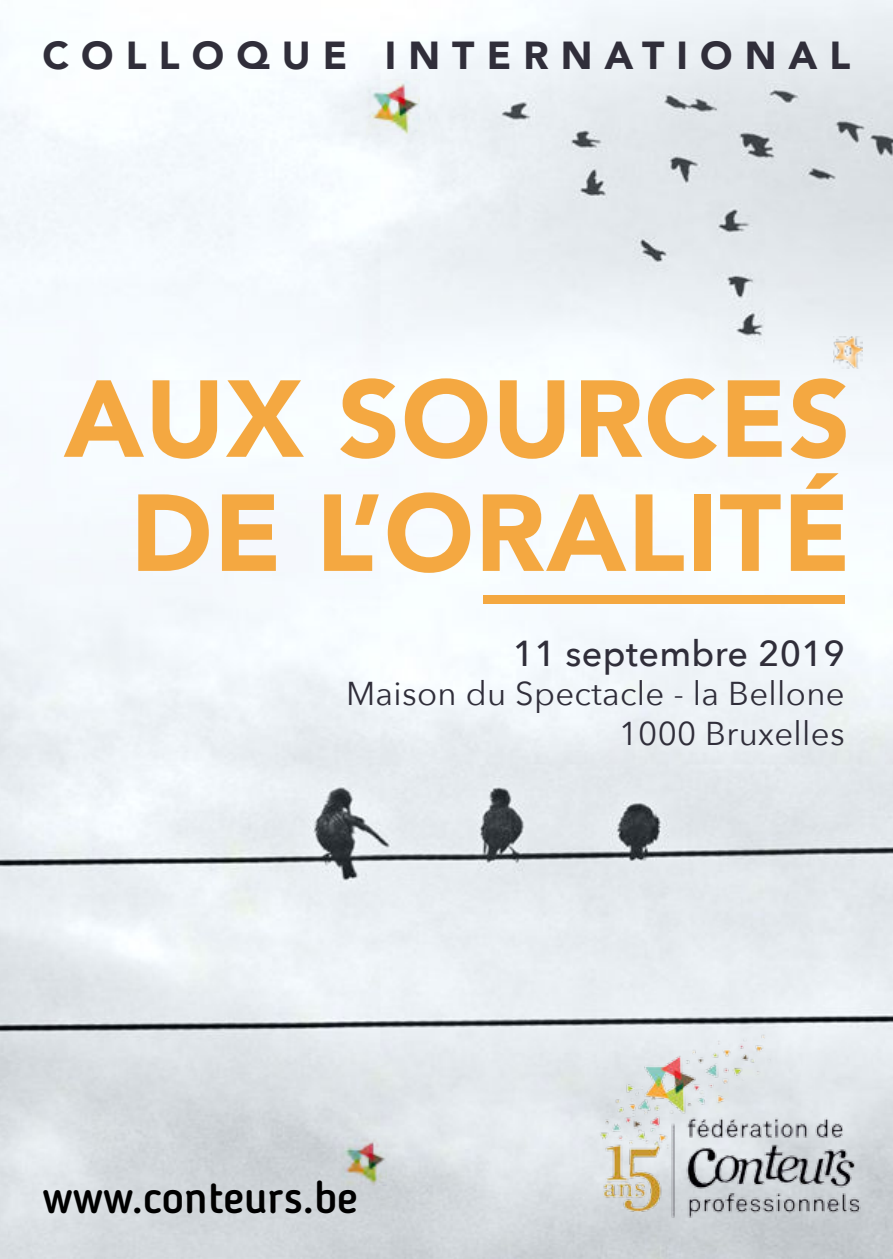
<style>
.page{position:relative;width:893px;height:1259px;background:#fff}
.page>*{position:absolute;margin:0;border:0;box-sizing:border-box;transform-origin:0 0}
.t1{font:900 108px/114px "Avenir";letter-spacing:.01em;color:#f4a841;text-align:right}
.t2{font:500 45px "Blogger Sans";color:#000}
.t3{font:900 39px "Avenir";letter-spacing:.31em;color:#302e3a}
.t4{font:500 36px "Avenir Next";letter-spacing:.01em;color:#302e3a}
.t5{font:33px/39.6px "Avenir Next";letter-spacing:.01em;color:#302e3a;text-align:right}
</style>
<div class="page">
<img style="left:0;top:0;width:893px;height:1259px">
<img style="left:341px;top:1137px;width:46px;height:48px">
<img style="left:367px;top:79px;width:52px;height:56px">
<img style="left:833px;top:337px;width:30px;height:32px">
<div style="left:483px;top:595px;width:362px;height:8px;background:#f4a841"></div>
<img style="left:566px;top:1029px;width:310px;height:210px">
<p class="t3" style="left:43px;top:32px;width:809px">COLLOQUE INTERNATIONAL</p>
<h1 class="t1" style="left:64px;top:362px;width:788px">AUX SOURCES<br>DE L’ORALITÉ</h1>
<p class="t4" style="left:513px;top:638px;width:334px">11 septembre 2019</p>
<p class="t5" style="left:346px;top:677px;width:500px">Maison du Spectacle - la Bellone<br>1000 Bruxelles</p>
<h2 class="t2" style="left:43px;top:1171px;width:317px">www.conteurs.be</h2>
</div>
